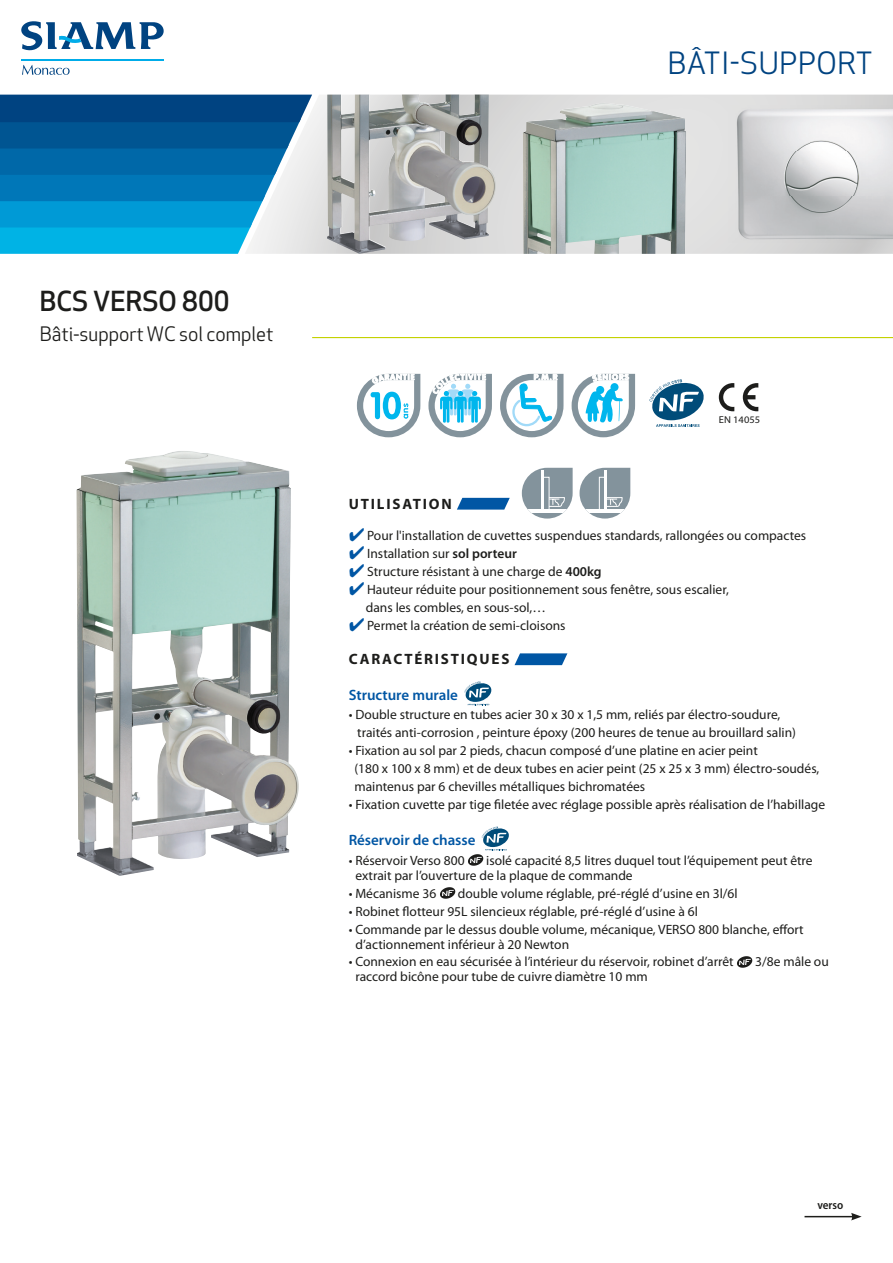
<style>
.page{position:relative;width:893px;height:1263px;background:#fff}
.page>*{position:absolute;margin:0;border:0;box-sizing:border-box;transform-origin:0 0}
.t1{font:30px "Apex New";letter-spacing:.025em;color:#004381}
.t2{font:500 27px "Apex New";color:#1d1d1b}
.t3{font:19.5px "Apex New";color:#1d1d1b}
.t4{font:600 15px "Myriad Pro";color:#0056a4}
.t5{font:700 15px "Myriad Pro";letter-spacing:.12em;color:#1d1d1b}
.t6{font:13.5px/18px "Myriad Pro";color:#1d1d1b}
.t7{font:600 semi-condensed 12px "Myriad Pro";color:#1d1d1b}
.t8{font:10.05px "Myriad Pro";color:#1d1d1b;scale:1.05 1}
.s1{color:#0056a4}
.s2{font-weight:600}
</style>
<div class="page">
<svg style="left:0;top:95px;width:245px;height:159px;background:#0075b2"></svg>
<svg style="left:22px;top:65px;width:48px;height:10px"></svg>
<svg style="left:21px;top:21px;width:143px;height:30px"></svg>
<hr style="left:21px;top:59px;width:143px;height:2px;background:#00ace9">
<img style="left:77px;top:451px;width:222px;height:425px">
<svg style="left:245px;top:95px;width:648px;height:159px;background:#bdccd6"></svg>
<svg style="left:356px;top:373px;width:280px;height:65px"></svg>
<svg style="left:719px;top:383px;width:15px;height:28px"></svg>
<svg style="left:743px;top:383px;width:15px;height:28px"></svg>
<hr style="left:312px;top:337px;width:581px;height:1px;background:#c4d200">
<svg style="left:649px;top:379px;width:55px;height:48px"></svg>
<svg style="left:580px;top:468px;width:50px;height:51px"></svg>
<hr style="left:604px;top:471px;width:3px;height:40px;background:#fff">
<hr style="left:583px;top:509px;width:45px;height:3px;background:#fff">
<svg style="left:522px;top:468px;width:51px;height:51px"></svg>
<hr style="left:541px;top:471px;width:3px;height:40px;background:#fff">
<hr style="left:525px;top:509px;width:45px;height:3px;background:#fff">
<svg style="left:457px;top:498px;width:53px;height:12px"></svg>
<svg style="left:514px;top:653px;width:53px;height:12px"></svg>
<svg style="left:464px;top:681px;width:28px;height:24px"></svg>
<svg style="left:482px;top:827px;width:27px;height:23px"></svg>
<img style="left:468px;top:854px;width:15px;height:11px">
<img style="left:440px;top:887px;width:15px;height:11px">
<img style="left:737px;top:956px;width:15px;height:11px">
<img style="left:728px;top:106px;width:165px;height:137px">
<img style="left:327px;top:95px;width:169px;height:159px">
<img style="left:523px;top:103px;width:163px;height:151px">
<hr style="left:804px;top:1216px;width:49px;height:1px;background:#1d1d1b">
<svg style="left:851px;top:1213px;width:11px;height:7px"></svg>
<h1 class="t1" style="left:668px;top:45px;width:206px">BÂTI-SUPPORT</h1>
<h2 class="t2" style="left:40px;top:283px;width:191px">BCS VERSO 800</h2>
<h3 class="t3" style="left:40px;top:321px;width:235px">Bâti-support WC sol complet</h3>
<p class="t8" style="left:719px;top:414px;width:41px">EN 14055</p>
<p class="t5" style="left:349px;top:495px;width:104px">UTILISATION</p>
<p class="t6" style="left:349px;top:527px;width:459px"><span class="s1">✔</span> Pour l'installation de cuvettes suspendues standards, rallongées ou compactes</p>
<p class="t6" style="left:349px;top:545px;width:170px"><span class="s1">✔</span> Installation sur <span class="s2">sol porteur</span></p>
<p class="t6" style="left:349px;top:562px;width:254px"><span class="s1">✔</span> Structure résistant à une charge de <span class="s2">400kg</span></p>
<p class="t6" style="left:366px;top:580px;width:364px;text-indent:-17px"><span class="s1">✔</span> Hauteur réduite pour positionnement sous fenêtre, sous escalier, dans les combles, en sous-sol,…</p>
<p class="t6" style="left:349px;top:616px;width:218px"><span class="s1">✔</span> Permet la création de semi-cloisons</p>
<p class="t5" style="left:349px;top:651px;width:162px">CARACTÉRISTIQUES</p>
<p class="t4" style="left:349px;top:686px;width:111px">Structure murale</p>
<p class="t6" style="left:357px;top:706px;width:440px;text-indent:-9px">• Double structure en tubes acier 30 x 30 x 1,5 mm, reliés par électro-soudure, traités anti-corrosion , peinture époxy (200 heures de tenue au brouillard salin)</p>
<p class="t6" style="left:354px;top:742px;width:466px;text-indent:-6px">• Fixation au sol par 2 pieds, chacun composé d’une platine en acier peint<br>(180 x 100 x 8 mm) et de deux tubes en acier peint (25 x 25 x 3 mm) électro-soudés, maintenus par 6 chevilles métalliques bichromatées</p>
<p class="t6" style="left:349px;top:796px;width:478px">• Fixation cuvette par tige filetée avec réglage possible après réalisation de l’habillage</p>
<p class="t4" style="left:349px;top:832px;width:128px">Réservoir de chasse</p>
<p class="t6" style="left:349px;top:851px;width:117px">• Réservoir Verso 800</p>
<p class="t6" style="left:355px;top:853px;width:459px;line-height:15px;text-indent:131px">isolé capacité 8,5 litres duquel tout l’équipement peut être extrait par l’ouverture de la plaque de commande</p>
<p class="t6" style="left:349px;top:884px;width:89px">• Mécanisme 36</p>
<p class="t6" style="left:458px;top:884px;width:281px">double volume réglable, pré-réglé d’usine en 3l/6l</p>
<p class="t6" style="left:349px;top:902px;width:351px">• Robinet flotteur 95L silencieux réglable, pré-réglé d’usine à 6l</p>
<p class="t6" style="left:355px;top:922px;width:450px;line-height:15px;text-indent:-7px">• Commande par le dessus double volume, mécanique, VERSO 800 blanche, effort d’actionnement inférieur à 20 Newton</p>
<p class="t6" style="left:349px;top:953px;width:387px">• Connexion en eau sécurisée à l’intérieur du réservoir, robinet d’arrêt</p>
<p class="t6" style="left:755px;top:953px;width:75px">3/8e mâle ou</p>
<p class="t6" style="left:355px;top:968px;width:294px">raccord bicône pour tube de cuivre diamètre 10 mm</p>
<p class="t7" style="left:817px;top:1198px;width:28px">verso</p>
</div>
